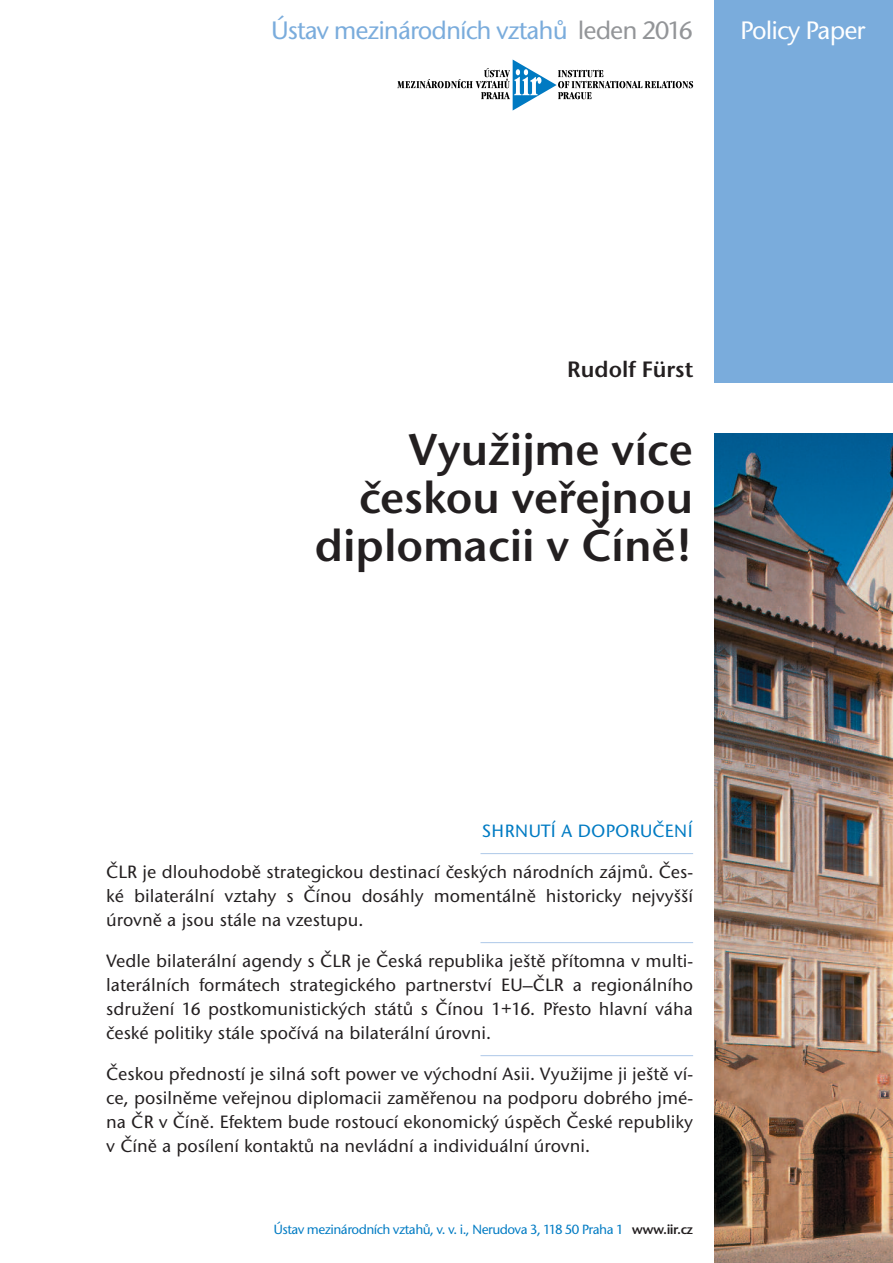
<style>
.page{position:relative;width:893px;height:1263px;background:#fff}
.page>*{position:absolute;margin:0;border:0;box-sizing:border-box;transform-origin:0 0}
.t1{font:45px/48px "Stone San Itc TCE Semi";color:#231f20;text-align:right}
.t2{font:500 25.5px "Stone San Itc TCE";letter-spacing:-.04em;color:#7aacdc}
.t3{font:500 25.5px "Stone San Itc TCE";letter-spacing:-.04em;color:#fff}
.t4{font:22.5px "Stone San Itc TCE Semi";color:#231f20}
.t5{font:500 18px/24px "Stone San Itc TCE";color:#231f20;text-align:justify}
.t6{font:500 18px "Stone San Itc TCE";color:#007bc3}
.t7{font:500 13.5px "Stone San Itc TCE";letter-spacing:-.04em;color:#007bc3}
.s1{color:#939598}
.s2{font-family:"Stone San Itc TCE Semi";font-weight:400;color:#231f20}
</style>
<div class="page">
<div style="left:714px;top:0;width:179px;height:383px;background:#7aacdc"></div>
<img style="left:714px;top:434px;width:179px;height:829px">
<hr style="left:480px;top:853px;width:213px;height:1px;background:#adc8e8">
<hr style="left:480px;top:942px;width:213px;height:1px;background:#adc8e8">
<hr style="left:480px;top:1055px;width:213px;height:1px;background:#adc8e8">
<svg style="left:397px;top:60px;width:296px;height:51px"></svg>
<h2 class="t2" style="left:271px;top:15px;width:424px">Ústav mezinárodních vztahů <span class="s1">leden 2016</span></h2>
<h2 class="t3" style="left:740px;top:15px;width:127px">Policy Paper</h2>
<p class="t4" style="left:567px;top:356px;width:128px">Rudolf Fürst</p>
<h1 class="t1" style="left:315px;top:425px;width:380px">Využijme více českou veřejnou diplomacii v Číně!</h1>
<p class="t6" style="left:482px;top:820px;width:213px">SHRNUTÍ A DOPORUČENÍ</p>
<p class="t5" style="left:106px;top:860px;width:588px">ČLR je dlouhodobě strategickou destinací českých národních zájmů. Čes&shy;ké bilaterální vztahy s Čínou dosáhly momentálně historicky nejvyšší úrovně a jsou stále na vzestupu.</p>
<p class="t5" style="left:106px;top:949px;width:588px">Vedle bilaterální agendy s ČLR je Česká republika ještě přítomna v multi&shy;laterálních formátech strategického partnerství EU–ČLR a regionálního sdružení 16 postkomunistických států s Čínou 1+16. Přesto hlavní váha české politiky stále spočívá na bilaterální úrovni.</p>
<p class="t5" style="left:106px;top:1062px;width:588px">Českou předností je silná soft power ve východní Asii. Využijme ji ještě ví&shy;ce, posilněme veřejnou diplomacii zaměřenou na podporu dobrého jmé&shy;na ČR v Číně. Efektem bude rostoucí ekonomický úspěch České republiky v Číně a posílení kontaktů na nevládní a individuální úrovni.</p>
<p class="t7" style="left:274px;top:1221px;width:421px">Ústav mezinárodních vztahů, v. v. i., Nerudova 3, 118 50 Praha 1 <span class="s2">www.iir.cz</span></p>
</div>
